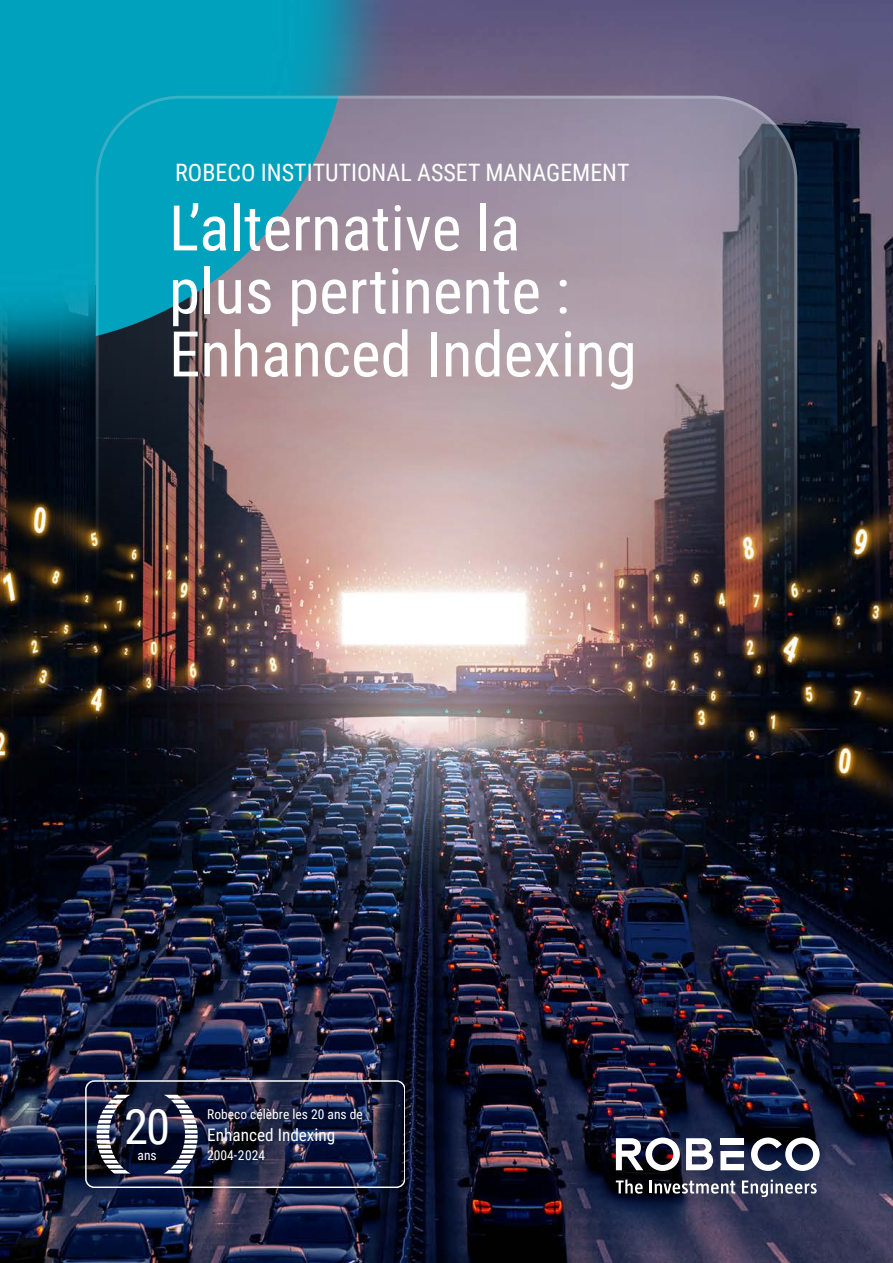
<style>
.page{position:relative;width:893px;height:1263px;background:#fff}
.page>*{position:absolute;margin:0;border:0;box-sizing:border-box;transform-origin:0 0}
.t1{font:63px/63px "Roboto Condensed";color:#fff}
.t2{font:48.75px "Roboto Condensed";color:#fff}
.Figuur_Source{font:24px "Roboto Condensed";color:#fff}
.t3{font:17.25px "Roboto Condensed";color:#fff}
.t4{font:13.5px "Roboto Condensed";color:#fff}
</style>
<div class="page">
<img style="left:0;top:0;width:893px;height:1263px">
<svg style="left:686px;top:1167px;width:27px;height:3px"></svg>
<svg style="left:616px;top:1167px;width:64px;height:4px"></svg>
<svg style="left:751px;top:1137px;width:69px;height:34px"></svg>
<svg style="left:720px;top:1167px;width:24px;height:3px"></svg>
<svg style="left:616px;top:1179px;width:27px;height:14px"></svg>
<svg style="left:650px;top:1180px;width:85px;height:13px"></svg>
<svg style="left:742px;top:1179px;width:75px;height:18px"></svg>
<img style="left:0;top:0;width:404px;height:401px">
<img style="left:96px;top:96px;width:701px;height:1071px">
<div style="left:86px;top:1081px;width:319px;height:106px;border:2px solid #fff;border-radius:9px"></div>
<svg style="left:164px;top:1095px;width:34px;height:78px"></svg>
<img style="left:97px;top:1095px;width:34px;height:78px">
<p class="Figuur_Source" style="left:175px;top:156px;width:456px">ROBECO INSTITUTIONAL ASSET MANAGEMENT</p>
<p class="t1" style="left:169px;top:194px;width:469px">L’alternative la plus pertinente :<br>Enhanced Indexing</p>
<p class="t2" style="left:124px;top:1092px;width:48px">20</p>
<p class="t4" style="left:138px;top:1145px;width:21px">ans</p>
<p class="t4" style="left:207px;top:1105px;width:157px">Robeco célèbre les 20 ans de</p>
<p class="t3" style="left:207px;top:1122px;width:130px">Enhanced Indexing</p>
<p class="t4" style="left:207px;top:1145px;width:59px">2004-2024</p>
</div>
